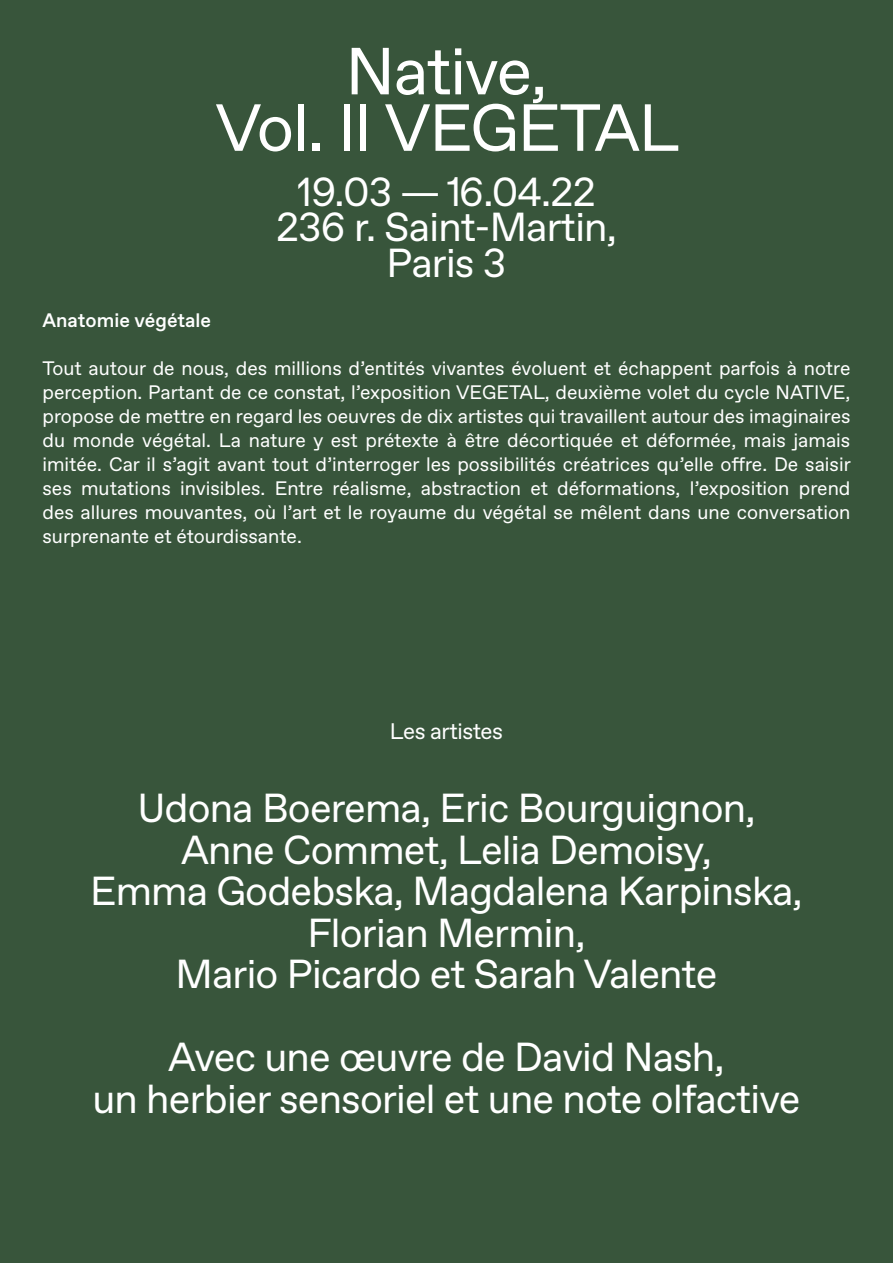
<style>
.page{position:relative;width:893px;height:1263px;background:#38553b}
.page>*{position:absolute;margin:0;border:0;box-sizing:border-box;transform-origin:0 0}
.t1{font:66.45px/56.4px "ABC Favorit Trial";letter-spacing:-.02em;color:#fff;text-align:center}
.t2{font:40.5px/41.4px "ABC Favorit Trial";letter-spacing:-.02em;color:#fff;text-align:center}
.t3{font:22.5px "ABC Favorit Trial";letter-spacing:-.02em;color:#fff}
.t4{font:19.5px/24px "ABC Favorit";color:#fff;text-align:justify}
.t5{font:500 19.5px "ABC Favorit";color:#fff}
.s1{font-family:"Helvetica Now Display"}
.s2{font-family:"ABC Favorit"}
</style>
<div class="page">
<h1 class="t1" style="left:216px;top:50px;width:465px">Native,<br>Vol. II VEGETAL</h1>
<h2 class="t2" style="left:276px;top:178px;width:342px;line-height:35.5px">19.03 <span class="s1">— 1</span>6.04.22<br>236 r. Saint-Martin,<br>Paris 3</h2>
<p class="t5" style="left:43px;top:309px;width:170px">Anatomie végétale</p>
<p class="t4" style="left:43px;top:357px;width:810px">Tout autour de nous, des millions d’entités vivantes évoluent et échappent parfois à notre perception. Partant de ce constat, l’exposition VEGETAL, deuxième volet du cycle NATIVE, propose de mettre en regard les oeuvres de dix artistes qui travaillent autour des imaginaires du monde végétal. La nature y est prétexte à être décortiquée et déformée, mais jamais imitée. Car il s’agit avant tout d’interroger les possibilités créatrices qu’elle offre. De saisir ses mutations invisibles. Entre réalisme, abstraction et déformations, l’exposition prend des allures mouvantes, où l’art et le royaume du végétal se mêlent dans une conversation surprenante et étourdissante.</p>
<p class="t3" style="left:390px;top:723px;width:115px">Les artistes</p>
<h2 class="t2" style="left:90px;top:792px;width:714px">Udona Boerema, Eric Bourguignon,<br>Anne Commet, Lelia Demoisy,<br>Emma Godebska, Magdalena Karpinska,<br>Florian Mermin,<br>Mario Picardo et Sarah Valente</h2>
<h2 class="t2" style="left:92px;top:1040px;width:710px">Avec une <span class="s2">œ</span>uvre de David Nash,<br>un herbier sensoriel et une note olfactive</h2>
</div>
